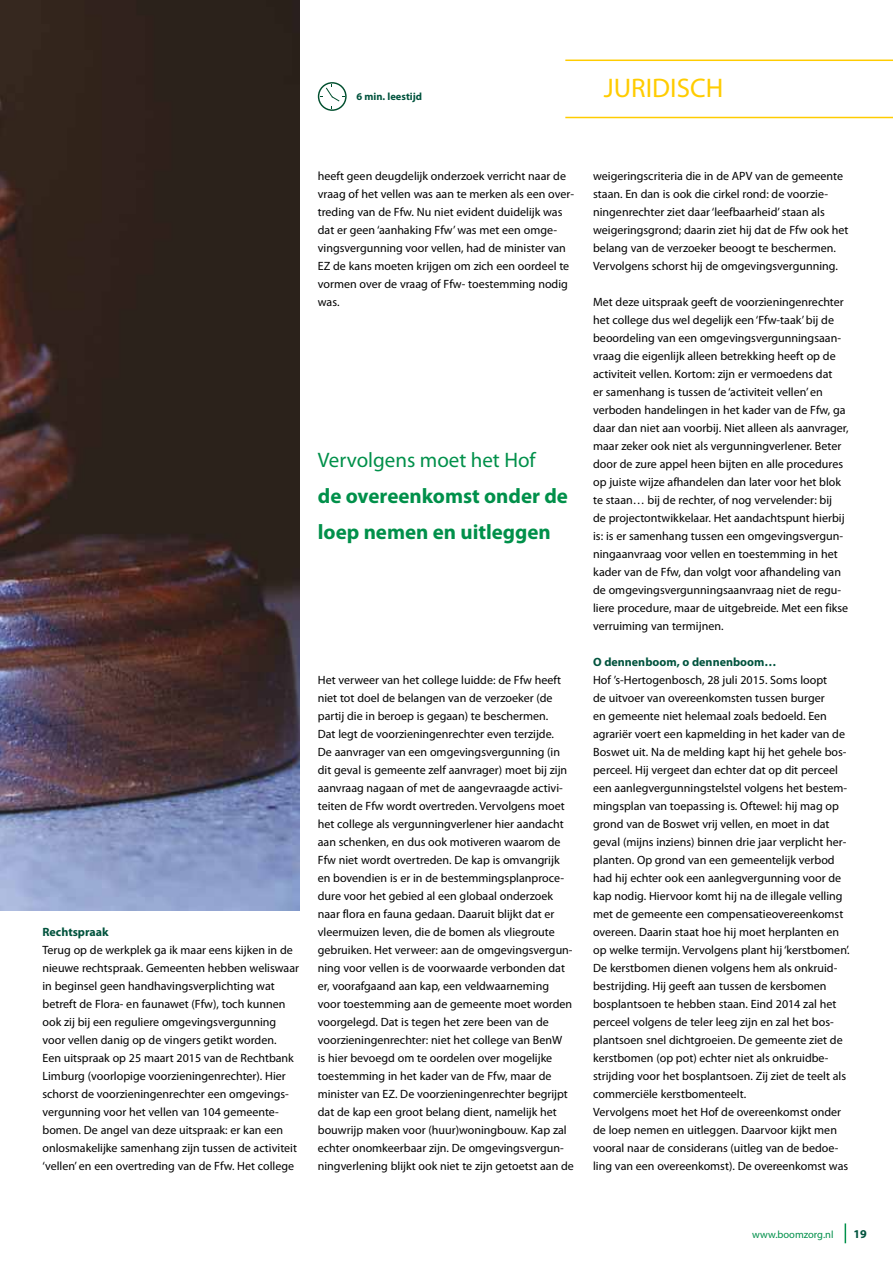
<style>
.page{position:relative;width:893px;height:1263px;background:#fff}
.page>*{position:absolute;margin:0;border:0;box-sizing:border-box;transform-origin:0 0}
.t1{font:27px "Myriad Pro";color:#fc0}
.t2{font:700 21px/36px "Myriad Pro";color:#00904a}
.t3{font:21px "Myriad Pro";color:#00904a}
.t4{font:12px/18px "Myriad Pro";color:#000}
.t5{font:700 12px "Myriad Pro";color:#00533d}
.t6{font:10.5px "Myriad Pro";color:#00904a}
.t7{font:700 10.5px "Myriad Pro";color:#00533d}
</style>
<div class="page">
<svg style="left:845px;top:1223px;width:1px;height:20px"></svg>
<hr style="left:565px;top:117px;width:328px;height:1px;background:#fc0">
<hr style="left:565px;top:60px;width:328px;height:1px;background:#fc0">
<svg style="left:318px;top:82px;width:29px;height:29px"></svg>
<img style="left:0;top:0;width:300px;height:910px">
<p class="t7" style="left:357px;top:90px;width:67px">6 min. leestijd</p>
<h1 class="t1" style="left:604px;top:71px;width:121px">JURIDISCH</h1>
<p class="t4" style="left:318px;top:167px;width:258px">heeft geen deugdelijk onderzoek verricht naar de vraag of het vellen was aan te merken als een over&shy;treding van de Ffw. Nu niet evident duidelijk was dat er geen ‘aanhaking Ffw’ was met een omge&shy;vingsvergunning voor vellen, had de minister van EZ de kans moeten krijgen om zich een oordeel te vormen over de vraag of Ffw- toestemming nodig was.</p>
<h2 class="t3" style="left:318px;top:447px;width:219px">Vervolgens moet het Hof</h2>
<h2 class="t2" style="left:318px;top:477px;width:252px">de overeenkomst onder de loep nemen en uitleggen</h2>
<p class="t5" style="left:43px;top:924px;width:68px">Rechtspraak</p>
<p class="t4" style="left:43px;top:941px;width:258px">Terug op de werkplek ga ik maar eens kijken in de nieuwe rechtspraak. Gemeenten hebben weliswaar in beginsel geen handhavingsverplichting wat betreft de Flora- en faunawet (Ffw), toch kunnen ook zij bij een reguliere omgevingsvergunning voor vellen danig op de vingers getikt worden.<br>Een uitspraak op 25 maart 2015 van de Rechtbank Limburg (voorlopige voorzieningenrechter). Hier schorst de voorzieningenrechter een omgevings&shy;vergunning voor het vellen van 104 gemeente&shy;bomen. De angel van deze uitspraak: er kan een onlosmakelijke samenhang zijn tussen de activiteit ‘vellen’ en een overtreding van de Ffw. Het college</p>
<p class="t4" style="left:318px;top:671px;width:258px">Het verweer van het college luidde: de Ffw heeft niet tot doel de belangen van de verzoeker (de partij die in beroep is gegaan) te beschermen.<br>Dat legt de voorzieningenrechter even terzijde.<br>De aanvrager van een omgevingsvergunning (in dit geval is gemeente zelf aanvrager) moet bij zijn aanvraag nagaan of met de aangevraagde activi&shy;teiten de Ffw wordt overtreden. Vervolgens moet het college als vergunningverlener hier aandacht aan schenken, en dus ook motiveren waarom de Ffw niet wordt overtreden. De kap is omvangrijk en bovendien is er in de bestemmingsplanproce&shy;dure voor het gebied al een globaal onderzoek naar flora en fauna gedaan. Daaruit blijkt dat er vleermuizen leven, die de bomen als vliegroute gebruiken. Het verweer: aan de omgevingsvergun&shy;ning voor vellen is de voorwaarde verbonden dat er, voorafgaand aan kap, een veldwaarneming voor toestemming aan de gemeente moet worden voorgelegd. Dat is tegen het zere been van de voorzieningenrechter: niet het college van BenW<br>is hier bevoegd om te oordelen over mogelijke toestemming in het kader van de Ffw, maar de minister van EZ. De voorzieningenrechter begrijpt dat de kap een groot belang dient, namelijk het bouwrijp maken voor (huur)woningbouw. Kap zal echter onomkeerbaar zijn. De omgevingsvergun&shy;ningverlening blijkt ook niet te zijn getoetst aan de</p>
<p class="t4" style="left:593px;top:167px;width:257px">weigeringscriteria die in de APV van de gemeente staan. En dan is ook die cirkel rond: de voorzie&shy;ningenrechter ziet daar ‘leefbaarheid’ staan als weigeringsgrond; daarin ziet hij dat de Ffw ook het belang van de verzoeker beoogt te beschermen.<br>Vervolgens schorst hij de omgevingsvergunning.</p>
<p class="t4" style="left:593px;top:293px;width:257px">Met deze uitspraak geeft de voorzieningenrechter het college dus wel degelijk een ‘Ffw-taak’ bij de beoordeling van een omgevingsvergunningsaan&shy;vraag die eigenlijk alleen betrekking heeft op de activiteit vellen. Kortom: zijn er vermoedens dat<br>er samenhang is tussen de ‘activiteit vellen’ en verboden handelingen in het kader van de Ffw, ga daar dan niet aan voorbij. Niet alleen als aanvrager, maar zeker ook niet als vergunningverlener. Beter door de zure appel heen bijten en alle procedures op juiste wijze afhandelen dan later voor het blok te staan… bij de rechter, of nog vervelender: bij<br>de projectontwikkelaar. Het aandachtspunt hierbij is: is er samenhang tussen een omgevingsvergun&shy;ningaanvraag voor vellen en toestemming in het kader van de Ffw, dan volgt voor afhandeling van de omgevingsvergunningsaanvraag niet de regu&shy;liere procedure, maar de uitgebreide. Met een fikse verruiming van termijnen.</p>
<p class="t5" style="left:593px;top:654px;width:185px">O dennenboom, o dennenboom…</p>
<p class="t4" style="left:593px;top:671px;width:258px">Hof ’s-Hertogenbosch, 28 juli 2015. Soms loopt<br>de uitvoer van overeenkomsten tussen burger<br>en gemeente niet helemaal zoals bedoeld. Een agrariër voert een kapmelding in het kader van de Boswet uit. Na de melding kapt hij het gehele bos&shy;perceel. Hij vergeet dan echter dat op dit perceel een aanlegvergunningstelstel volgens het bestem&shy;mingsplan van toepassing is. Oftewel: hij mag op grond van de Boswet vrij vellen, en moet in dat geval (mijns inziens) binnen drie jaar verplicht her&shy;planten. Op grond van een gemeentelijk verbod had hij echter ook een aanlegvergunning voor de kap nodig. Hiervoor komt hij na de illegale velling met de gemeente een compensatieovereenkomst overeen. Daarin staat hoe hij moet herplanten en op welke termijn. Vervolgens plant hij ‘kerstbomen’.<br>De kerstbomen dienen volgens hem als onkruid&shy;bestrijding. Hij geeft aan tussen de kersbomen bosplantsoen te hebben staan. Eind 2014 zal het perceel volgens de teler leeg zijn en zal het bos&shy;plantsoen snel dichtgroeien. De gemeente ziet de kerstbomen (op pot) echter niet als onkruidbe&shy;strijding voor het bosplantsoen. Zij ziet de teelt als commerciële kerstbomenteelt.<br>Vervolgens moet het Hof de overeenkomst onder de loep nemen en uitleggen. Daarvoor kijkt men vooral naar de considerans (uitleg van de bedoe&shy;ling van een overeenkomst). De overeenkomst was</p>
<p class="t6" style="left:752px;top:1228px;width:83px">www.boomzorg.nl</p>
<p class="t5" style="left:853px;top:1226px;width:15px">19</p>
</div>
